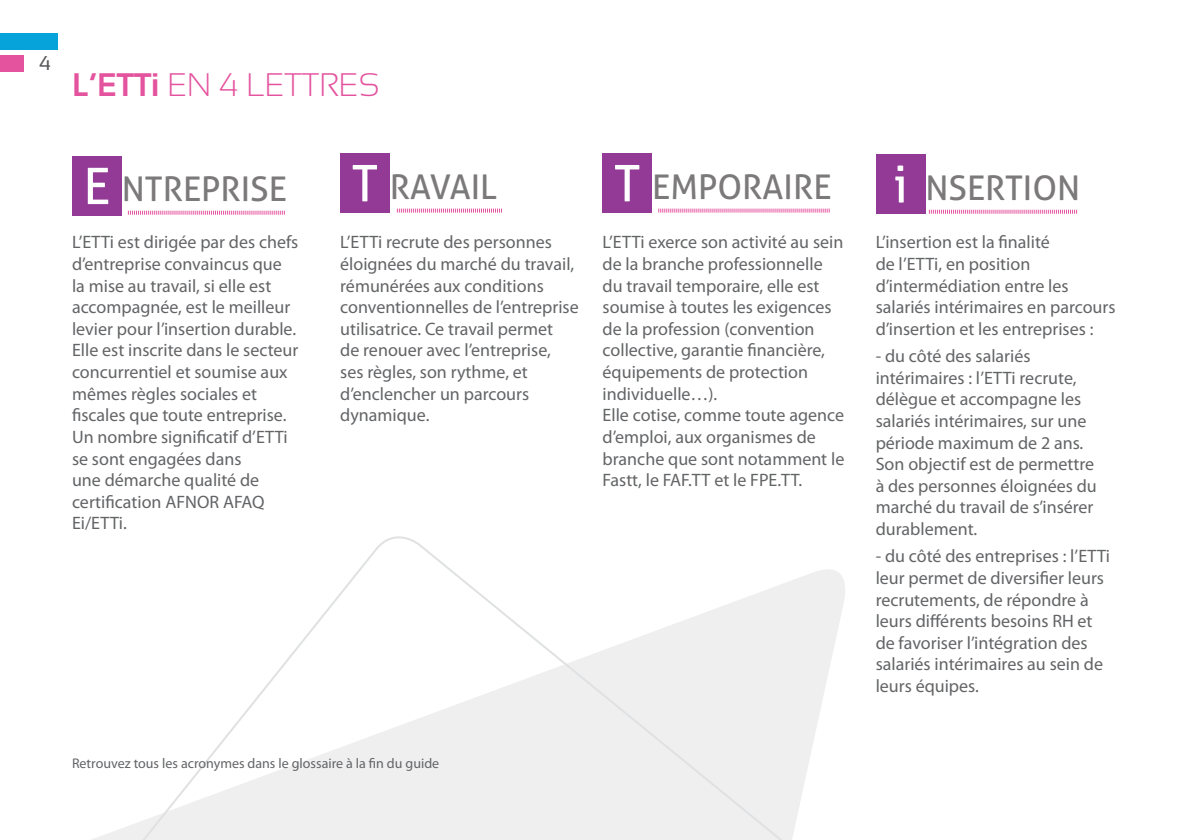
<style>
.page{position:relative;width:1191px;height:840px;background:#fff}
.page>*{position:absolute;margin:0;border:0;box-sizing:border-box;transform-origin:0 0}
.t1{font:34px "Aller";color:#7b7979}
.t2{font:300 32.6px "Sansation";color:#e4539e}
.t3{font:20px "Sansation";color:#58595b}
.t4{font:18px/21.6px "Myriad Pro";color:#636466}
.t5{font:14px "Myriad Pro";color:#636466}
.s1{font-weight:700}
.s2{font-size:50.4px;color:#fff}
</style>
<div class="page">
<div style="left:72px;top:155px;width:50px;height:60px;background:#923a96"></div>
<div style="left:875px;top:154px;width:50px;height:60px;background:#923a96"></div>
<svg style="left:128px;top:210px;width:157px;height:4px"></svg>
<div style="left:340px;top:153px;width:50px;height:59px;background:#923a96"></div>
<svg style="left:397px;top:208px;width:105px;height:4px"></svg>
<div style="left:602px;top:153px;width:50px;height:59px;background:#923a96"></div>
<svg style="left:658px;top:208px;width:172px;height:4px"></svg>
<svg style="left:929px;top:210px;width:148px;height:4px"></svg>
<svg style="left:94px;top:536px;width:751px;height:303px"></svg>
<div style="left:0;top:55px;width:24px;height:17px;background:#e4539e"></div>
<div style="left:0;top:33px;width:58px;height:16px;background:#06a2da"></div>
<p class="t3" style="left:39px;top:52px;width:13px">4</p>
<h2 class="t2" style="left:72px;top:66px;width:309px"><span class="s1">L’ETTi</span> EN 4 LETTRES</h2>
<h1 class="t1" style="left:83px;top:168px;width:201px"><span class="s2">E</span> NTREPRISE</h1>
<p class="t4" style="left:72px;top:231px;width:228px">L’ETTi est dirigée par des chefs d’entreprise convaincus que la mise au travail, si elle est accompagnée, est le meilleur levier pour l’insertion durable.<br>Elle est inscrite dans le secteur concurrentiel et soumise aux mêmes règles sociales et fiscales que toute entreprise.<br>Un nombre significatif d’ETTi se sont engagées dans<br>une démarche qualité de certification AFNOR AFAQ<br>Ei/ETTi.</p>
<h1 class="t1" style="left:351px;top:166px;width:147px"><span class="s2">T</span> RAVAIL</h1>
<h1 class="t1" style="left:614px;top:166px;width:215px"><span class="s2">T</span> EMPORAIRE</h1>
<p class="t4" style="left:340px;top:231px;width:240px">L’ETTi recrute des personnes éloignées du marché du travail, rémunérées aux conditions conventionnelles de l’entreprise utilisatrice. Ce travail permet<br>de renouer avec l’entreprise,<br>ses règles, son rythme, et d’enclencher un parcours dynamique.</p>
<p class="t4" style="left:602px;top:231px;width:243px">L’ETTi exerce son activité au sein de la branche professionnelle du travail temporaire, elle est soumise à toutes les exigences de la profession (convention collective, garantie financière, équipements de protection individuelle…).<br>Elle cotise, comme toute agence d’emploi, aux organismes de branche que sont notamment le<br>Fastt, le FAF.TT et le FPE.TT.</p>
<p class="t5" style="left:72px;top:754px;width:369px">Retrouvez tous les acronymes dans le glossaire à la fin du guide</p>
<h1 class="t1" style="left:893px;top:167px;width:189px"><span class="s2">I</span> NSERTION</h1>
<p class="t4" style="left:875px;top:231px;width:241px">L’insertion est la finalité<br>de l’ETTi, en position d’intermédiation entre les salariés intérimaires en parcours d’insertion et les entreprises :</p>
<p class="t4" style="left:875px;top:345px;width:223px">- du côté des salariés intérimaires : l’ETTi recrute, délègue et accompagne les salariés intérimaires, sur une période maximum de 2 ans.<br>Son objectif est de permettre à des personnes éloignées du marché du travail de s’insérer durablement.</p>
<p class="t4" style="left:875px;top:545px;width:236px">- du côté des entreprises : l’ETTi leur permet de diversifier leurs recrutements, de répondre à leurs différents besoins RH et de favoriser l’intégration des salariés intérimaires au sein de leurs équipes.</p>
</div>
